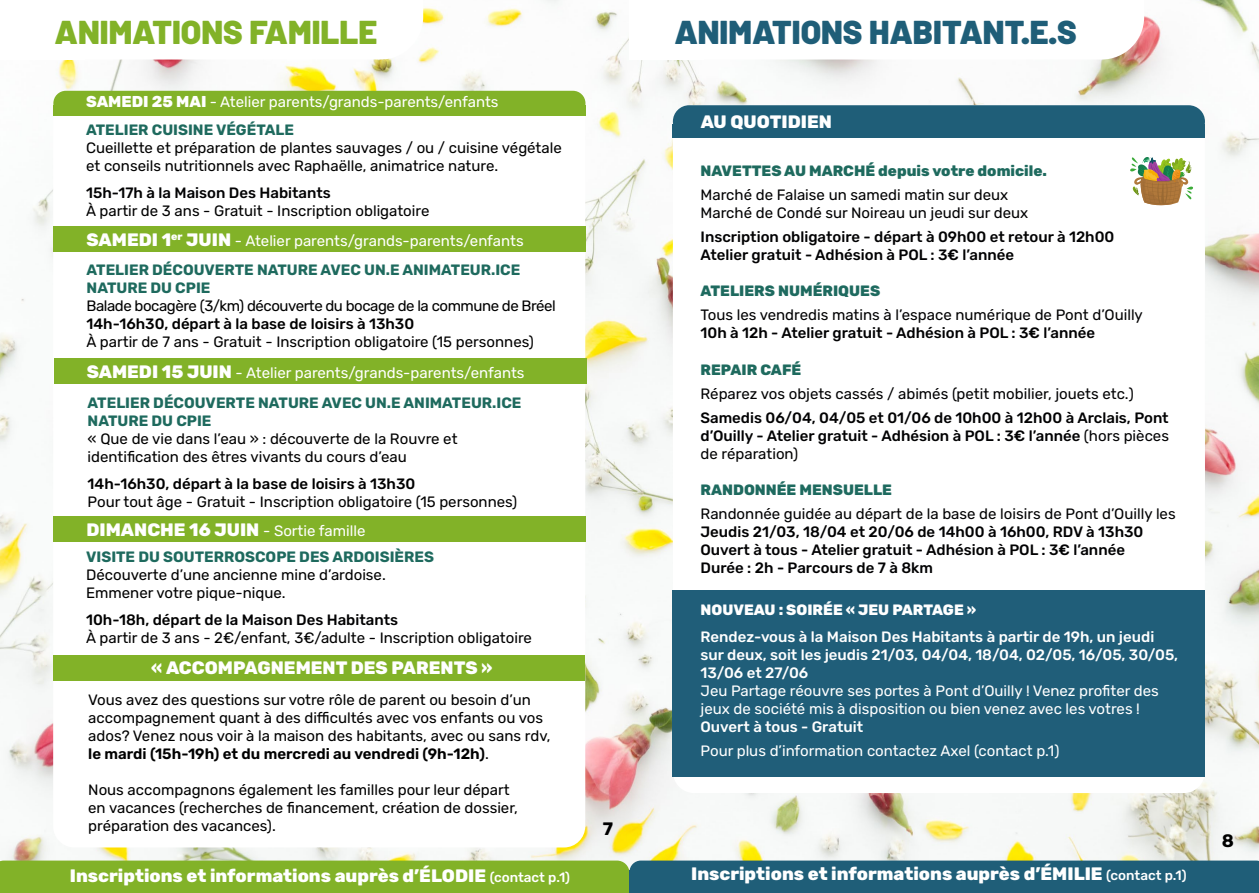
<style>
.page{position:relative;width:1259px;height:893px;background:#fff}
.page>*{position:absolute;margin:0;border:0;box-sizing:border-box;transform-origin:0 0}
.t1{font:900 33px "Barlow";color:#1f5e78}
.t2{font:900 33px "Barlow";color:#82b228}
.t3{font:800 18px "Rubik";color:#fff}
.t4{font:700 18px "Rubik";color:#000}
.t5{font:15px/18px "Rubik";color:#000}
.t6{font:500 15px/18px "Rubik";color:#020203}
.t7{font:15px/18px "Rubik";color:#fff}
.t8{font:15px/18px "Rubik";color:#020203}
.t9{font:700 15px/29.8px "Rubik";color:#1e6a5e}
.t10{font:500 15px/18px "Rubik";color:#fff}
.t11{font:500 15px "Rubik";color:#000}
.t12{font:15px "Rubik";letter-spacing:-.03em;color:#000}
.t13{font:800 15px "Rubik";color:#1e6a5e}
.t14{font:800 15px "Rubik";color:#1e6a5f}
.t15{font:800 15px "Rubik";color:#fff}
.s1{font-weight:800;font-size:15.75px}
.s2{font-weight:800;font-size:18px;color:#fff}
.s3{font-weight:400;color:#fff}
.s4{font-weight:800;font-size:18px}
.s5{font-weight:400;font-size:15px}
.s6{font-weight:500}
.s7{font-weight:500;color:#020203}
.s8{font-weight:600}
.s9{font-weight:500;font-size:13.5px}
.s10{font-weight:400}
</style>
<div class="page">
<img style="left:0;top:0;width:1259px;height:860px">
<div style="left:53px;top:91px;width:532px;height:756px;background:#fff;border-radius:21px"></div>
<svg style="left:84px;top:0;width:339px;height:60px"></svg>
<div style="left:0;top:0;width:84px;height:60px;background:#fff"></div>
<div style="left:53px;top:655px;width:532px;height:25px;background:#82b228"></div>
<div style="left:53px;top:226px;width:532px;height:26px;background:#82b228"></div>
<div style="left:0;top:872px;width:629px;height:21px;background:#82b228"></div>
<div style="left:53px;top:91px;width:532px;height:25px;background:#82b228;border-radius:12px"></div>
<div style="left:53px;top:105px;width:532px;height:11px;background:#82b228"></div>
<div style="left:53px;top:516px;width:532px;height:26px;background:#82b228"></div>
<div style="left:54px;top:358px;width:532px;height:26px;background:#82b228"></div>
<div style="left:673px;top:105px;width:532px;height:688px;background:#fff;border-radius:21px"></div>
<svg style="left:704px;top:0;width:440px;height:60px"></svg>
<div style="left:629px;top:0;width:75px;height:60px;background:#fff"></div>
<div style="left:673px;top:105px;width:532px;height:33px;background:#1f5e78;border-radius:16px"></div>
<div style="left:673px;top:124px;width:532px;height:14px;background:#1f5e78"></div>
<svg style="left:0;top:860px;width:1259px;height:12px;background:#5b8f55"></svg>
<div style="left:629px;top:871px;width:630px;height:22px;background:#1f5e78"></div>
<svg style="left:1130px;top:157px;width:63px;height:48px"></svg>
<div style="left:673px;top:590px;width:532px;height:186px;background:#205e79"></div>
<h1 class="t2" style="left:55px;top:12px;width:324px">ANIMATIONS FAMILLE</h1>
<p class="t7" style="left:86px;top:94px;width:414px"><span class="s1">SAMEDI 25 MAI</span> - Atelier parents/grands-parents/enfants</p>
<p class="t9" style="left:86px;top:115px;width:209px">ATELIER CUISINE VÉGÉTALE</p>
<p class="t5" style="left:86px;top:139px;width:477px">Cueillette et préparation de plantes sauvages / ou / cuisine végétale et conseils nutritionnels avec Raphaëlle, animatrice nature.</p>
<p class="t6" style="left:86px;top:184px;width:246px">15h-17h à la Maison Des Habitants</p>
<p class="t5" style="left:86px;top:202px;width:345px">À partir de 3 ans - Gratuit - Inscription obligatoire</p>
<p class="t9" style="left:87px;top:226px;width:439px"><span class="s2">SAMEDI 1</span><sup>er</sup> <span class="s2">JUIN</span> <span class="s3">- Atelier parents/grands-parents/enfants<br></span>ATELIER DÉCOUVERTE NATURE AVEC UN.E ANIMATEUR.ICE</p>
<p class="t9" style="left:87px;top:274px;width:125px">NATURE DU CPIE</p>
<p class="t12" style="left:87px;top:298px;width:471px">Balade bocagère (3/km) découverte du bocage de la commune de Bréel</p>
<p class="t11" style="left:87px;top:316px;width:329px">14h-16h30, départ à la base de loisirs à 13h30</p>
<p class="t5" style="left:87px;top:334px;width:449px">À partir de 7 ans - Gratuit - Inscription obligatoire (15 personnes)</p>
<p class="t7" style="left:87px;top:365px;width:439px"><span class="s4">SAMEDI 15 JUIN</span> - Atelier parents/grands-parents/enfants</p>
<p class="t9" style="left:88px;top:394px;width:435px;line-height:18px">ATELIER DÉCOUVERTE NATURE AVEC UN.E ANIMATEUR.ICE<br>NATURE DU CPIE</p>
<p class="t5" style="left:88px;top:430px;width:371px">« Que de vie dans l’eau » : découverte de la Rouvre et identification des êtres vivants du cours d’eau</p>
<p class="t11" style="left:88px;top:475px;width:329px">14h-16h30, départ à la base de loisirs à 13h30</p>
<p class="t5" style="left:88px;top:493px;width:431px">Pour tout âge - Gratuit - Inscription obligatoire (15 personnes)</p>
<p class="t3" style="left:86px;top:519px;width:280px">DIMANCHE 16 JUIN <span class="s5">- Sortie famille</span></p>
<p class="t9" style="left:86px;top:542px;width:349px">VISITE DU SOUTERROSCOPE DES ARDOISIÈRES</p>
<p class="t5" style="left:86px;top:566px;width:301px">Découverte d’une ancienne mine d’ardoise.<br>Emmener votre pique-nique.</p>
<p class="t5" style="left:86px;top:611px;width:447px"><span class="s6">10h-18h, départ</span> <span class="s7">de la Maison Des Habitants<br></span>À partir de 3 ans - 2€/enfant, 3€/adulte - Inscription obligatoire</p>
<p class="t3" style="left:151px;top:657px;width:343px">« ACCOMPAGNEMENT DES PARENTS »</p>
<p class="t5" style="left:88px;top:691px;width:464px">Vous avez des questions sur votre rôle de parent ou besoin d’un accompagnement quant à des difficultés avec vos enfants ou vos ados? Venez nous voir à la maison des habitants, avec ou sans rdv, <span class="s8">le mardi (15h-19h) et du mercredi au vendredi (9h-12h)</span>.</p>
<p class="t5" style="left:88px;top:781px;width:431px">Nous accompagnons également les familles pour leur départ en vacances (recherches de financement, création de dossier, préparation des vacances).</p>
<p class="t3" style="left:70px;top:865px;width:502px">Inscriptions et informations auprès d’ÉLODIE <span class="s9">(contact p.1)</span></p>
<p class="t4" style="left:603px;top:818px;width:12px">7</p>
<h1 class="t1" style="left:674px;top:12px;width:404px">ANIMATIONS HABITANT.E.S</h1>
<p class="t3" style="left:701px;top:111px;width:133px">AU QUOTIDIEN</p>
<p class="t13" style="left:700px;top:162px;width:348px">NAVETTES AU MARCHÉ depuis votre domicile.</p>
<p class="t8" style="left:700px;top:186px;width:329px">Marché de Falaise un samedi matin sur deux<br>Marché de Condé sur Noireau un jeudi sur deux</p>
<p class="t6" style="left:700px;top:228px;width:415px">Inscription obligatoire - départ à 09h00 et retour à 12h00<br>Atelier gratuit - Adhésion à POL : 3€ l’année</p>
<p class="t14" style="left:700px;top:282px;width:181px">ATELIERS NUMÉRIQUES</p>
<p class="t8" style="left:700px;top:306px;width:444px">Tous les vendredis matins à l’espace numérique de Pont d’Ouilly</p>
<p class="t6" style="left:700px;top:324px;width:396px">10h à 12h - Atelier gratuit - Adhésion à POL : 3€ l’année</p>
<p class="t13" style="left:700px;top:361px;width:102px">REPAIR CAFÉ</p>
<p class="t8" style="left:700px;top:385px;width:435px">Réparez vos objets cassés / abimés (petit mobilier, jouets etc.)</p>
<p class="t6" style="left:700px;top:409px;width:470px;text-align:justify">Samedis 06/04, 04/05 et 01/06 de 10h00 à 12h00 à Arclais, Pont d’Ouilly - Atelier gratuit - Adhésion à POL : 3€ l’année <span class="s10">(hors pièces de réparation)</span></p>
<p class="t14" style="left:700px;top:481px;width:193px">RANDONNÉE MENSUELLE</p>
<p class="t8" style="left:700px;top:505px;width:477px">Randonnée guidée au départ de la base de loisirs de Pont d’Ouilly les</p>
<p class="t6" style="left:700px;top:523px;width:444px">Jeudis 21/03, 18/04 et 20/06 de 14h00 à 16h00, RDV à 13h30<br>Ouvert à tous - Atelier gratuit - Adhésion à POL : 3€ l’année<br>Durée : 2h - Parcours de 7 à 8km</p>
<p class="t15" style="left:700px;top:601px;width:277px">NOUVEAU : SOIRÉE « JEU PARTAGE »</p>
<p class="t10" style="left:700px;top:628px;width:479px">Rendez-vous à la Maison Des Habitants à partir de 19h, un jeudi sur deux, soit les jeudis 21/03, 04/04, 18/04, 02/05, 16/05, 30/05,<br>13/06 et 27/06</p>
<p class="t7" style="left:700px;top:682px;width:460px">Jeu Partage réouvre ses portes à Pont d’Ouilly ! Venez profiter des jeux de société mis à disposition ou bien venez avec les votres !</p>
<p class="t10" style="left:700px;top:718px;width:164px">Ouvert à tous - Gratuit</p>
<p class="t7" style="left:700px;top:742px;width:360px">Pour plus d’information contactez Axel (contact p.1)</p>
<p class="t3" style="left:691px;top:863px;width:497px">Inscriptions et informations auprès d’ÉMILIE <span class="s9">(contact p.1)</span></p>
<p class="t4" style="left:1221px;top:831px;width:14px">8</p>
</div>
